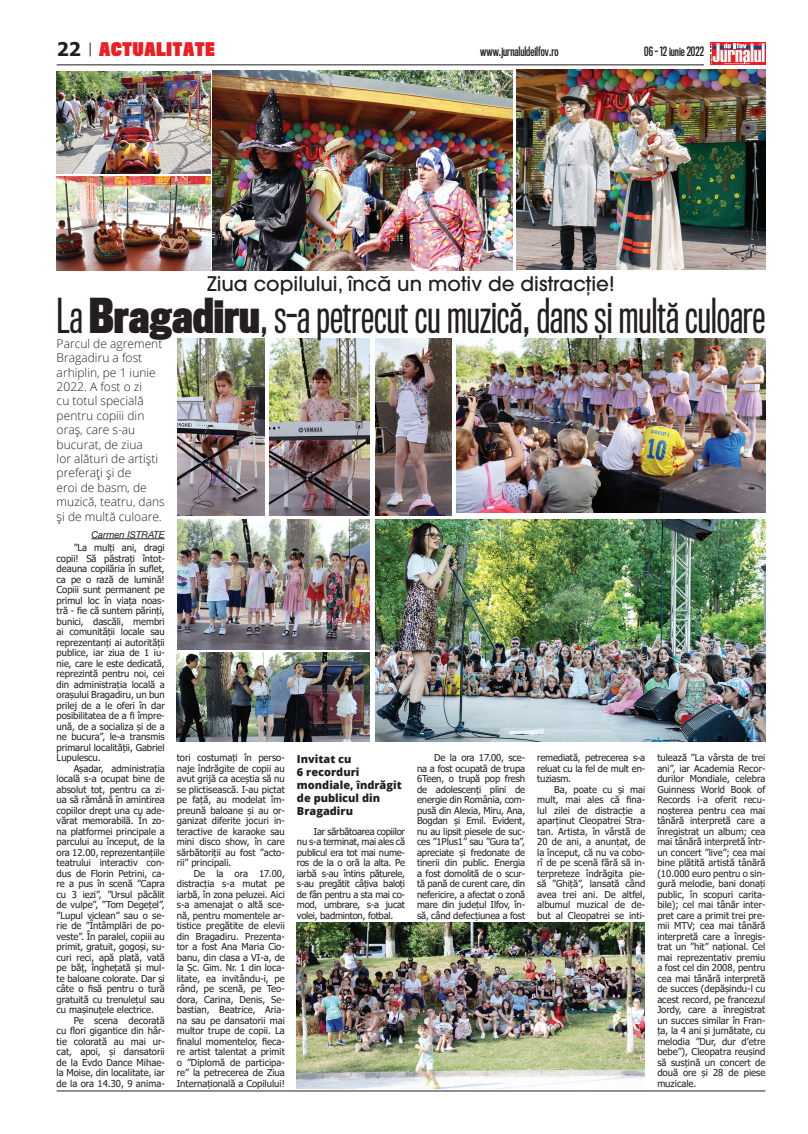
<style>
.page{position:relative;width:808px;height:1134px;background:#fff}
.page>*{position:absolute;margin:0;border:0;box-sizing:border-box;transform-origin:0 0}
.t1{font:44.2px "Titling Gothic FB Comp";color:#231f20}
.t2{font:500 20px "ITC Avant Garde Pro";color:#231f20}
.t3{font:900 17.3px "Titling Gothic FB Comp";letter-spacing:.05em;color:#ee1d23}
.t4{font:300 12px/14.4px "Open Sans";color:#231f20}
.t5{font:600 12px "Titling Gothic FB Comp";color:#231f20}
.t6{font:800 11px/13px "Open Sans";color:#231f20}
.t7{font:9.5px/10.5px "Tahoma";letter-spacing:-.005em;color:#231f20;text-align:justify}
.t8{font:italic 9.5px "Helvetica Neue";color:#231f20}
.s1{font-family:"Tahoma";font-weight:700;font-size:18.8px;color:#231f20}
.s2{font-weight:700}
</style>
<div class="page">
<div style="left:710px;top:43px;width:55px;height:22px;background:#ee1d23"></div>
<svg style="left:710px;top:43px;width:55px;height:21px"></svg>
<hr style="left:57px;top:64px;width:647px;height:1px;background:#231f20">
<hr style="left:57px;top:1090px;width:708px;height:1px;background:#231f20">
<svg style="left:90px;top:43px;width:1px;height:13px"></svg>
<hr style="left:91px;top:539px;width:74px;height:1px;background:#231f20">
<img style="left:375px;top:520px;width:390px;height:221px">
<img style="left:516px;top:69px;width:249px;height:201px">
<img style="left:213px;top:71px;width:299px;height:199px">
<img style="left:57px;top:71px;width:153px;height:103px">
<img style="left:57px;top:176px;width:154px;height:94px">
<img style="left:270px;top:339px;width:100px;height:176px">
<img style="left:177px;top:520px;width:192px;height:129px">
<img style="left:177px;top:339px;width:88px;height:176px">
<img style="left:456px;top:339px;width:309px;height:174px">
<img style="left:297px;top:923px;width:348px;height:166px">
<img style="left:375px;top:339px;width:77px;height:176px">
<img style="left:177px;top:653px;width:192px;height:88px">
<h3 class="t3" style="left:57px;top:38px;width:159px"><span class="s1">22</span> ACTUALITATE</h3>
<p class="t5" style="left:480px;top:45px;width:80px">www.jurnaluldeilfov.ro</p>
<p class="t5" style="left:644px;top:45px;width:61px">06 - 12 iunie 2022</p>
<h2 class="t2" style="left:207px;top:271px;width:409px">Ziua copilului, încă un motiv de distracție!</h2>
<h1 class="t1" style="left:57px;top:291px;width:710px">La <span class="s2">Bragadiru</span>, s-a petrecut cu muzică, dans și multă culoare</h1>
<p class="t4" style="left:57px;top:336px;width:110px">Parcul de agrement<br>Bragadiru a fost arhiplin, pe 1 iunie<br>2022. A fost o zi<br>cu totul specială pentru copiii din oraș, care s-au bucurat, de ziua<br>lor alături de artiști preferați și de<br>eroi de basm, de muzică, teatru, dans și de multă culoare.</p>
<p class="t8" style="left:91px;top:528px;width:75px">Carmen ISTRATE</p>
<p class="t7" style="left:57px;top:543px;width:110px;text-indent:17px">”La mulți ani, dragi copii! Să păstraţi întot&shy;deauna copilăria în suflet, ca pe o rază de lumină!<br>Copiii sunt permanent pe primul loc în viața noas&shy;tră - fie că suntem părinți, bunici, dascăli, membri ai comunității locale sau reprezentanți ai autorității publice, iar ziua de 1 iu&shy;nie, care le este dedicată, reprezintă pentru noi, cei din administrația locală a orașului Bragadiru, un bun prilej de a le oferi în dar posibilitatea de a fi împre&shy;ună, de a socializa și de a ne bucura”, le-a transmis primarul localității, Gabriel Lupulescu.</p>
<p class="t7" style="left:57px;top:764px;width:110px;text-indent:17px">Așadar, administrația locală s-a ocupat bine de absolut tot, pentru ca zi&shy;ua să rămână în amintirea copiilor drept una cu ade&shy;vărat memorabilă. În zo&shy;na platformei principale a parcului au început, de la ora 12.00, reprezentanțiile teatrului interactiv con&shy;dus de Florin Petrini, ca&shy;re a pus în scenă ”Capra cu 3 iezi”, ”Ursul păcălit de vulpe”, ”Tom Degețel”, ”Lupul viclean” sau o se&shy;rie de ”Întâmplări de po&shy;veste”. În paralel, copiii au primit, gratuit, gogoși, su&shy;curi reci, apă plată, vată pe băț, înghețată și mul&shy;te baloane colorate. Dar și câte o fisă pentru o tură gratuită cu trenulețul sau cu mașinuțele electrice.</p>
<p class="t7" style="left:57px;top:1016px;width:110px;text-indent:17px">Pe scena decorată cu flori gigantice din hâr&shy;tie colorată au mai ur&shy;cat, apoi, și dansatorii de la Evdo Dance Mihae&shy;la Moise, din localitate, iar de la ora 14.30, 9 anima-</p>
<p class="t7" style="left:177px;top:753px;width:110px">tori costumați în perso&shy;naje îndrăgite de copii au avut grijă ca aceștia să nu se plictisească. I-au pictat pe față, au modelat îm&shy;preună baloane și au or&shy;ganizat diferite jocuri in&shy;teractive de karaoke sau mini disco show, în care sărbătoriții au fost ”acto&shy;rii” principali.</p>
<p class="t7" style="left:177px;top:869px;width:110px;text-indent:17px">De la ora 17.00, distracția s-a mutat pe iarbă, în zona peluzei. Aici s-a amenajat o altă sce&shy;nă, pentru momentele ar&shy;tistice pregătite de elevii din Bragadiru. Prezenta&shy;tor a fost Ana Maria Cio&shy;banu, din clasa a VI-a, de la Șc. Gim. Nr. 1 din loca&shy;litate, ea invitându-i, pe rând, pe scenă, pe Teo&shy;dora, Carina, Denis, Se&shy;bastian, Beatrice, Aria&shy;na sau pe dansatorii mai multor trupe de copii. La finalul momentelor, fieca&shy;re artist talentat a primit o ”Diplomă de participa&shy;re” la petrecerea de Ziua Internațională a Copilului!</p>
<p class="t7" style="left:657px;top:753px;width:110px">tulează ”La vârsta de trei ani”, iar Academia Recor&shy;durilor Mondiale, celebra Guinness World Book of Records i-a oferit recu&shy;noşterea pentru cea mai tânără interpretă care a înregistrat un album; cea mai tânără interpretă într&shy;un concert ”live”; cea mai bine plătită artistă tânără (10.000 euro pentru o sin&shy;gură melodie, bani donaţi public, în scopuri carita&shy;bile); cel mai tânăr inter&shy;pret care a primit trei pre&shy;mii MTV; cea mai tânără interpretă care a înregis&shy;trat un ”hit” național. Cel mai reprezentativ premiu a fost cel din 2008, pentru cea mai tânără interpretă de succes (depășindu-l cu acest record, pe francezul Jordy, care a înregistrat un succes similar în Fran&shy;ţa, la 4 ani şi jumătate, cu melodia ”Dur, dur d’etre bebe”), Cleopatra reuşind să susţină un concert de două ore şi 28 de piese muzicale.</p>
<p class="t7" style="left:417px;top:753px;width:110px;text-indent:17px">De la ora 17.00, sce&shy;na a fost ocupată de trupa 6Teen, o trupă pop fresh de adolescenți plini de energie din România, com&shy;pusă din Alexia, Miru, Ana, Bogdan și Emil. Evident, nu au lipsit piesele de suc&shy;ces ”1Plus1” sau ”Gura ta”, apreciate și fredonate de tinerii din public. Energia a fost domolită de o scur&shy;tă pană de curent care, din nefericire, a afectat o zonă mare din județul Ilfov, în&shy;să, când defecțiunea a fost</p>
<p class="t7" style="left:537px;top:753px;width:110px">remediată, petrecerea s-a reluat cu la fel de mult en&shy;tuziasm.</p>
<p class="t6" style="left:297px;top:752px;width:106px">Invitat cu<br>6 recorduri mondiale, îndrăgit de publicul din<br>Bragadiru</p>
<p class="t7" style="left:297px;top:827px;width:110px;text-indent:17px">Iar sărbătoarea copiilor nu s-a terminat, mai ales că publicul era tot mai nume&shy;ros de la o oră la alta. Pe iarbă s-au întins păturele, s-au pregătit câțiva baloți de fân pentru a sta mai co&shy;mod, umbrare, s-a jucat volei, badminton, fotbal.</p>
<p class="t7" style="left:537px;top:785px;width:110px;text-indent:17px">Ba, poate cu și mai mult, mai ales că fina&shy;lul zilei de distracție a aparținut Cleopatrei Stra&shy;tan. Artista, în vârstă de 20 de ani, a anunțat, de la început, că nu va cobo&shy;rî de pe scenă fără să in&shy;terpreteze îndrăgita pie&shy;să ”Ghiță”, lansată când avea trei ani. De altfel, albumul muzical de de&shy;but al Cleopatrei se inti-</p>
</div>
